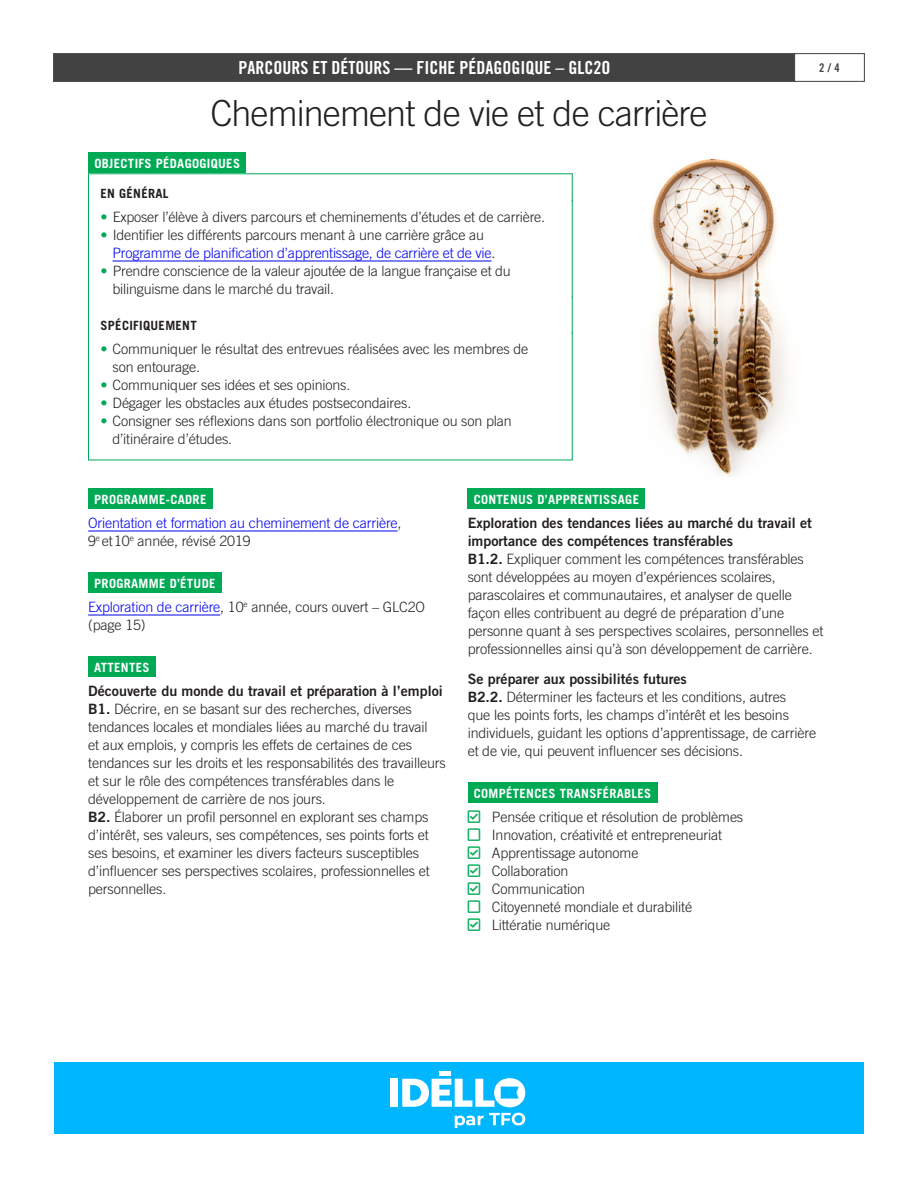
<style>
.page{position:relative;width:918px;height:1188px;background:#fff}
.page>*{position:absolute;margin:0;border:0;box-sizing:border-box;transform-origin:0 0}
.titre_page_2{font:300 36px "Trade Gothic LT Std";letter-spacing:-.025em;color:#231f20}
.t1{font:18px "Trade Gothic LT Std Bd Cn 20";color:#fff}
.texte_9_5_12{font:300 14.25px/18px "Trade Gothic LT Std";letter-spacing:-.01em;color:#231f20}
.Liste_titre{font:14.25px/18px "Trade Gothic LT Std Bd 2";color:#231f20}
.texte_9_5_12-2{font:300 14.25px/18px "Trade Gothic LT Std";letter-spacing:-.01em;color:#00e}
.Soustitre_1{font:700 12.75px "Trade Gothic LT Std";letter-spacing:.025em;color:#fff}
.Soustitre_3_No_Shade{font:700 12.75px "Trade Gothic LT Std";letter-spacing:.025em;color:#231f20}
.Soustitre_4_Paragrap{font:700 12.75px "Trade Gothic LT Std";letter-spacing:.025em;color:#231f20}
.t2{font:12px "Trade Gothic LT Std Bd Cn 20";color:#424242}
.s1{font-family:"Trade Gothic LT Std Cn 18";font-weight:400;color:#0a5}
.s2{color:#00e}
.s3{color:#231f20}
.s4{font-family:"Trade Gothic LT Std Bd 2";font-weight:400}
</style>
<div class="page">
<div style="left:54px;top:1062px;width:810px;height:72px;background:#00b6ff"></div>
<svg style="left:53px;top:53px;width:812px;height:29px;background:#515151"></svg>
<div style="left:390px;top:1079px;width:8px;height:28px;background:#fff"></div>
<svg style="left:402px;top:1078px;width:123px;height:29px"></svg>
<div style="left:439px;top:1071px;width:12px;height:5px;background:#fff"></div>
<svg style="left:455px;top:1113px;width:70px;height:14px"></svg>
<img style="left:650px;top:160px;width:138px;height:316px">
<div style="left:88px;top:153px;width:158px;height:20px;background:#0a5"></div>
<hr style="left:88px;top:200px;width:1px;height:98px;background:#0a5">
<hr style="left:572px;top:200px;width:1px;height:98px;background:#0a5">
<hr style="left:112px;top:261px;width:380px;height:1px;background:#00e">
<hr style="left:88px;top:297px;width:1px;height:37px;background:#0a5">
<hr style="left:572px;top:297px;width:1px;height:37px;background:#0a5">
<div style="left:88px;top:489px;width:124px;height:20px;background:#0a5"></div>
<hr style="left:88px;top:531px;width:310px;height:1px;background:#00e">
<div style="left:88px;top:573px;width:134px;height:20px;background:#0a5"></div>
<hr style="left:88px;top:615px;width:132px;height:1px;background:#00e">
<div style="left:88px;top:657px;width:68px;height:20px;background:#0a5"></div>
<div style="left:468px;top:489px;width:177px;height:20px;background:#0a5"></div>
<div style="left:468px;top:783px;width:189px;height:20px;background:#0a5"></div>
<p class="t1" style="left:239px;top:57px;width:373px">PARCOURS ET DÉTOURS — FICHE PÉDAGOGIQUE – GLC2O</p>
<p class="t2" style="left:819px;top:60px;width:22px">2 / 4</p>
<h1 class="titre_page_2" style="left:210px;top:92px;width:499px">Cheminement de vie et de carrière</h1>
<h2 class="Soustitre_1" style="left:94px;top:156px;width:147px">OBJECTIFS PÉDAGOGIQUES</h2>
<h3 class="Soustitre_4_Paragrap" style="left:100px;top:186px;width:70px">EN GÉNÉRAL</h3>
<p class="texte_9_5_12" style="left:100px;top:208px;width:446px"><span class="s1">•</span> Exposer l’élève à divers parcours et cheminements d’études et de carrière.</p>
<p class="texte_9_5_12" style="left:112px;top:226px;width:384px;text-indent:-12px"><span class="s1">•</span> Identifier les différents parcours menant à une carrière grâce au<br><span class="s2">Programme de planification d’apprentissage, de carrière et de vie</span>.</p>
<p class="texte_9_5_12" style="left:112px;top:262px;width:400px;text-indent:-12px"><span class="s1">•</span> Prendre conscience de la valeur ajoutée de la langue française et du bilinguisme dans le marché du travail.</p>
<h3 class="Soustitre_3_No_Shade" style="left:100px;top:318px;width:98px">SPÉCIFIQUEMENT</h3>
<p class="texte_9_5_12" style="left:112px;top:340px;width:417px;text-indent:-12px"><span class="s1">•</span> Communiquer le résultat des entrevues réalisées avec les membres de son entourage.</p>
<p class="texte_9_5_12" style="left:100px;top:376px;width:251px"><span class="s1">•</span> Communiquer ses idées et ses opinions.</p>
<p class="texte_9_5_12" style="left:100px;top:394px;width:312px"><span class="s1">•</span> Dégager les obstacles aux études postsecondaires.</p>
<p class="texte_9_5_12" style="left:112px;top:412px;width:401px;text-indent:-12px"><span class="s1">•</span> Consigner ses réflexions dans son portfolio électronique ou son plan d’itinéraire d’études.</p>
<h2 class="Soustitre_1" style="left:94px;top:492px;width:114px">PROGRAMME-CADRE</h2>
<p class="texte_9_5_12-2" style="left:88px;top:514px;width:315px">Orientation et formation au cheminement de carrière<span class="s3">,<br>9</span><sup>e</sup> <span class="s3">et10</span><sup>e</sup> <span class="s3">année, révisé 2019</span></p>
<h2 class="Soustitre_1" style="left:94px;top:576px;width:123px">PROGRAMME D’ÉTUDE</h2>
<p class="texte_9_5_12" style="left:88px;top:598px;width:338px"><span class="s2">Exploration de carrière</span>, 10<sup>e</sup> année, cours ouvert – GLC2O (page 15)</p>
<h2 class="Soustitre_1" style="left:94px;top:660px;width:57px">ATTENTES</h2>
<p class="Liste_titre" style="left:88px;top:682px;width:356px">Découverte du monde du travail et préparation à l’emploi</p>
<p class="texte_9_5_12" style="left:88px;top:700px;width:359px"><span class="s4">B1.</span> Décrire, en se basant sur des recherches, diverses tendances locales et mondiales liées au marché du travail<br>et aux emplois, y compris les effets de certaines de ces tendances sur les droits et les responsabilités des travailleurs et sur le rôle des compétences transférables dans le développement de carrière de nos jours.</p>
<p class="texte_9_5_12" style="left:88px;top:808px;width:343px"><span class="s4">B2.</span> Élaborer un profil personnel en explorant ses champs d’intérêt, ses valeurs, ses compétences, ses points forts et ses besoins, et examiner les divers facteurs susceptibles d’influencer ses perspectives scolaires, professionnelles et personnelles.</p>
<h2 class="Soustitre_1" style="left:474px;top:492px;width:167px">CONTENUS D’APPRENTISSAGE</h2>
<p class="Liste_titre" style="left:468px;top:514px;width:346px">Exploration des tendances liées au marché du travail et importance des compétences transférables</p>
<p class="texte_9_5_12" style="left:468px;top:550px;width:357px"><span class="s4">B1.2.</span> Expliquer comment les compétences transférables sont développées au moyen d’expériences scolaires, parascolaires et communautaires, et analyser de quelle façon elles contribuent au degré de préparation d’une personne quant à ses perspectives scolaires, personnelles et professionnelles ainsi qu’à son développement de carrière.</p>
<p class="Liste_titre" style="left:468px;top:670px;width:221px">Se préparer aux possibilités futures</p>
<p class="texte_9_5_12" style="left:468px;top:688px;width:350px"><span class="s4">B2.2.</span> Déterminer les facteurs et les conditions, autres<br>que les points forts, les champs d’intérêt et les besoins individuels, guidant les options d’apprentissage, de carrière et de vie, qui peuvent influencer ses décisions.</p>
<h2 class="Soustitre_1" style="left:474px;top:786px;width:179px">COMPÉTENCES TRANSFÉRABLES</h2>
<p class="texte_9_5_12" style="left:492px;top:808px;width:253px">Pensée critique et résolution de problèmes</p>
<p class="texte_9_5_12" style="left:492px;top:826px;width:232px">Innovation, créativité et entrepreneuriat</p>
<p class="texte_9_5_12" style="left:492px;top:844px;width:148px">Apprentissage autonome</p>
<p class="texte_9_5_12" style="left:492px;top:862px;width:78px">Collaboration</p>
<p class="texte_9_5_12" style="left:492px;top:880px;width:95px">Communication</p>
<p class="texte_9_5_12" style="left:492px;top:898px;width:202px">Citoyenneté mondiale et durabilité</p>
<p class="texte_9_5_12" style="left:492px;top:916px;width:120px">Littératie numérique</p>
</div>
